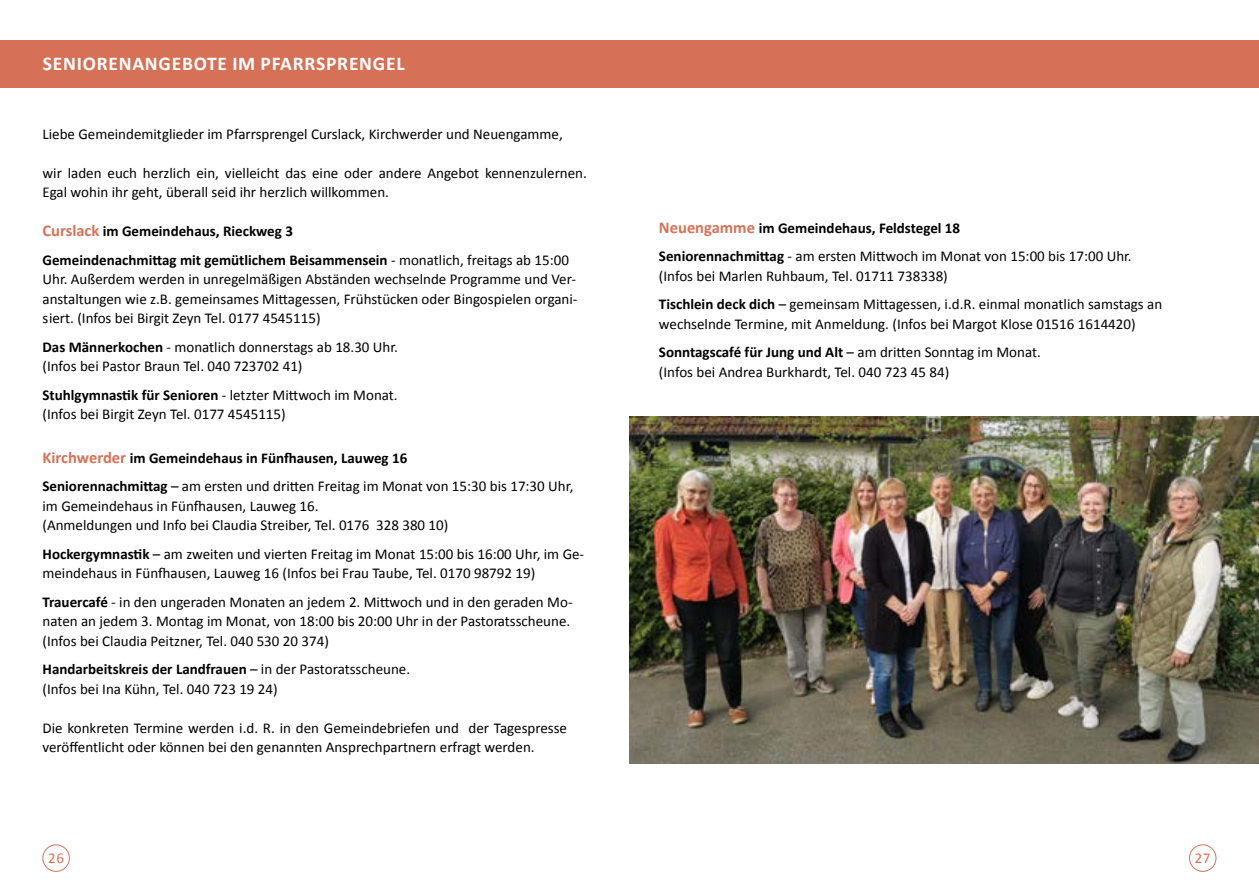
<style>
.page{position:relative;width:1259px;height:893px;background:#fff}
.page>*{position:absolute;margin:0;border:0;box-sizing:border-box;transform-origin:0 0}
.t1{font:700 19.5px "Calibri";letter-spacing:.04em;color:#fff}
.t2{font:15px/19.5px "Calibri";color:#000}
.t3{font:700 15px/28.5px "Calibri";color:#000}
.t4{font:15px "Calibri";color:#d67157}
.s1{font-size:16.5px;color:#d67157}
.s2{font-weight:400}
.s3{font-weight:700}
</style>
<div class="page">
<div style="left:1189px;top:844px;width:27px;height:28px;border:1px solid #d67157;border-radius:50%"></div>
<div style="left:42px;top:844px;width:28px;height:28px;border:1px solid #d67157;border-radius:50%"></div>
<div style="left:0;top:40px;width:1258px;height:48px;background:#d67157"></div>
<img style="left:629px;top:417px;width:630px;height:346px">
<h1 class="t1" style="left:43px;top:51px;width:363px">SENIORENANGEBOTE IM PFARRSPRENGEL</h1>
<p class="t2" style="left:43px;top:123px;width:522px">Liebe Gemeindemitglieder im Pfarrsprengel Curslack, Kirchwerder und Neuengamme,</p>
<p class="t2" style="left:43px;top:162px;width:546px">wir laden euch herzlich ein, vielleicht das eine oder andere Angebot kennenzulernen.<br>Egal wohin ihr geht, überall seid ihr herzlich willkommen.</p>
<p class="t3" style="left:43px;top:216px;width:528px"><span class="s1">Curslack</span> im Gemeindehaus, Rieckweg 3<br>Gemeindenachmittag mit gemütlichem Beisammensein <span class="s2">- monatlich, freitags ab 15:00</span></p>
<p class="t2" style="left:43px;top:269px;width:536px;text-align:justify">Uhr. Außerdem werden in unregelmäßigen Abständen wechselnde Programme und Ver&shy;anstaltungen wie z.B. gemeinsames Mittagessen, Frühstücken oder Bingospielen organi&shy;siert. (Infos bei Birgit Zeyn Tel. 0177 4545115)</p>
<p class="t2" style="left:43px;top:336px;width:357px"><span class="s3">Das Männerkochen</span> - monatlich donnerstags ab 18.30 Uhr. (Infos bei Pastor Braun Tel. 040 723702 41)</p>
<p class="t2" style="left:43px;top:384px;width:357px"><span class="s3">Stuhlgymnastik für Senioren</span> - letzter Mittwoch im Monat. (Infos bei Birgit Zeyn Tel. 0177 4545115)</p>
<p class="t3" style="left:43px;top:443px;width:532px"><span class="s1">Kirchwerder</span> im Gemeindehaus in Fünfhausen, Lauweg 16<br>Seniorennachmittag <span class="s2">– am ersten und dritten Freitag im Monat von 15:30 bis 17:30 Uhr,</span></p>
<p class="t2" style="left:43px;top:495px;width:407px">im Gemeindehaus in Fünfhausen, Lauweg 16.<br>(Anmeldungen und Info bei Claudia Streiber, Tel. 0176 328 380 10)</p>
<p class="t2" style="left:43px;top:543px;width:543px"><span class="s3">Hockergymnastik</span> – am zweiten und vierten Freitag im Monat 15:00 bis 16:00 Uhr, im Ge&shy;meindehaus in Fünfhausen, Lauweg 16 (Infos bei Frau Taube, Tel. 0170 98792 19)</p>
<p class="t2" style="left:43px;top:591px;width:531px"><span class="s3">Trauercafé</span> - in den ungeraden Monaten an jedem 2. Mittwoch und in den geraden Mo&shy;naten an jedem 3. Montag im Monat, von 18:00 bis 20:00 Uhr in der Pastoratsscheune. (Infos bei Claudia Peitzner, Tel. 040 530 20 374)</p>
<p class="t2" style="left:43px;top:659px;width:369px"><span class="s3">Handarbeitskreis der Landfrauen</span> – in der Pastoratsscheune. (Infos bei Ina Kühn, Tel. 040 723 19 24)</p>
<p class="t2" style="left:43px;top:717px;width:526px">Die konkreten Termine werden i.d. R. in den Gemeindebriefen und der Tagespresse veröffentlicht oder können bei den genannten Ansprechpartnern erfragt werden.</p>
<p class="t3" style="left:659px;top:213px;width:474px"><span class="s1">Neuengamme</span> im Gemeindehaus, Feldstegel 18<br>Seniorennachmittag <span class="s2">- am ersten Mittwoch im Monat von 15:00 bis 17:00 Uhr.</span></p>
<p class="t2" style="left:659px;top:261px;width:505px;line-height:28.5px">(Infos bei Marlen Ruhbaum, Tel. 01711 738338)<br><span class="s3">Tischlein deck dich</span> – gemeinsam Mittagessen, i.d.R. einmal monatlich samstags an</p>
<p class="t2" style="left:659px;top:309px;width:478px;line-height:28.5px">wechselnde Termine, mit Anmeldung. (Infos bei Margot Klose 01516 1614420)<br><span class="s3">Sonntagscafé für Jung und Alt</span> – am dritten Sonntag im Monat.</p>
<p class="t2" style="left:659px;top:362px;width:292px">(Infos bei Andrea Burkhardt, Tel. 040 723 45 84)</p>
<p class="t4" style="left:48px;top:849px;width:17px">26</p>
<p class="t4" style="left:1195px;top:849px;width:17px">27</p>
</div>
